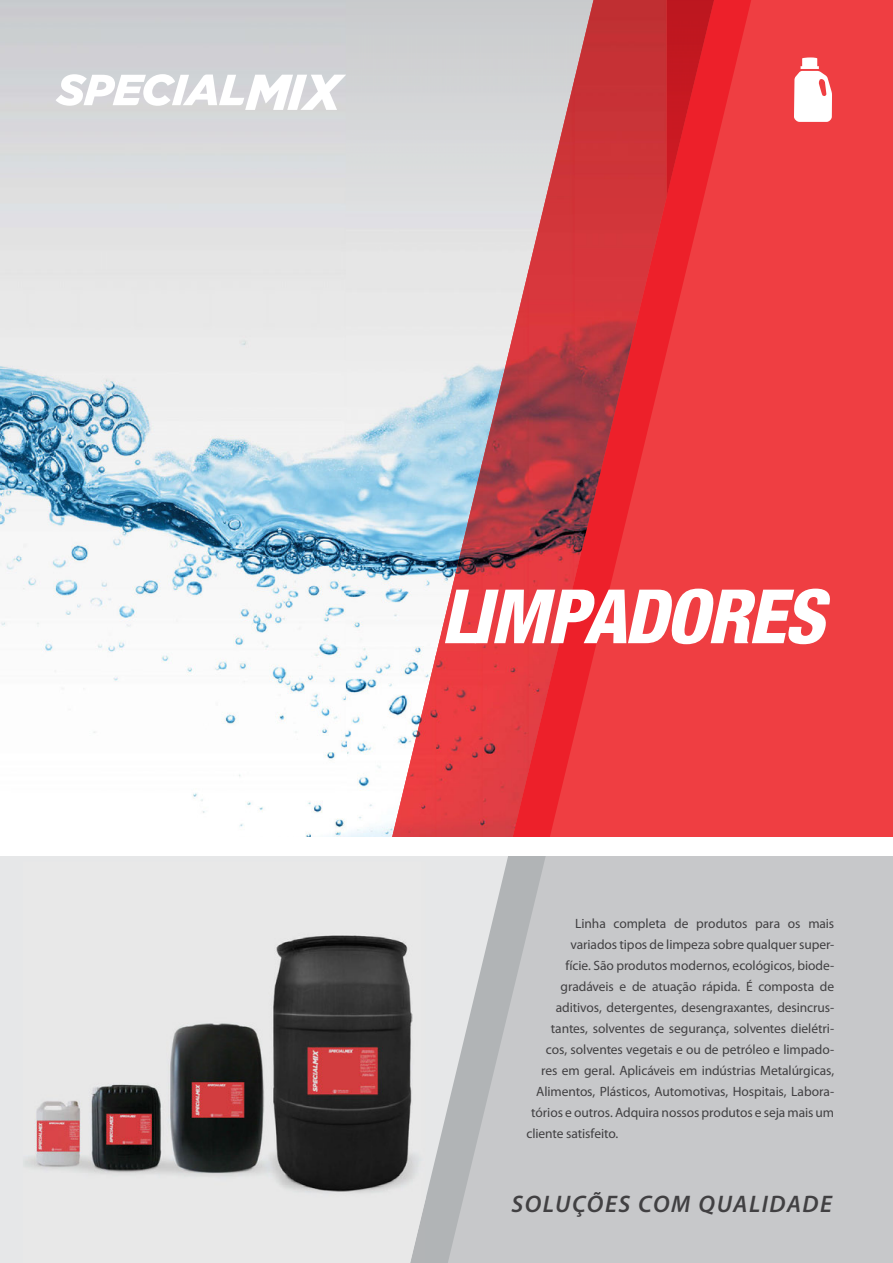
<style>
.page{position:relative;width:893px;height:1263px;background:#fff}
.page>*{position:absolute;margin:0;border:0;box-sizing:border-box;transform-origin:0 0}
.t1{font:italic 800 condensed 75px "Helvetica Neue LT Std";letter-spacing:-.025em;color:#fff}
.t2{font:italic 600 24px "Myriad Pro";letter-spacing:.065em;color:#414042}
.t3{font:13.5px "Myriad Pro";letter-spacing:-.005em;color:#414042}
</style>
<div class="page">
<div style="left:18px;top:0;width:875px;height:1263px;background:#ef3e42"></div>
<img style="left:0;top:0;width:346px;height:837px">
<img style="left:346px;top:0;width:42px;height:211px">
<img style="left:346px;top:211px;width:42px;height:212px">
<img style="left:346px;top:423px;width:42px;height:212px">
<img style="left:346px;top:635px;width:42px;height:202px">
<svg style="left:388px;top:0;width:363px;height:837px"></svg>
<img style="left:389px;top:197px;width:277px;height:640px">
<img style="left:666px;top:0;width:48px;height:197px">
<img style="left:574px;top:0;width:92px;height:424px">
<img style="left:528px;top:78px;width:47px;height:696px">
<img style="left:482px;top:270px;width:47px;height:567px">
<img style="left:435px;top:461px;width:48px;height:376px">
<img style="left:574px;top:423px;width:38px;height:159px">
<img style="left:390px;top:654px;width:46px;height:183px">
<div style="left:0;top:854px;width:893px;height:409px;background:#c7c8ca"></div>
<svg style="left:509px;top:855px;width:37px;height:152px"></svg>
<svg style="left:0;top:855px;width:509px;height:408px;fill:#e6e7e8"></svg>
<div style="left:0;top:837px;width:893px;height:18px;background:#fff"></div>
<svg style="left:794px;top:57px;width:38px;height:65px"></svg>
<img style="left:23px;top:861px;width:403px;height:402px">
<svg style="left:56px;top:74px;width:290px;height:36px;background:#e9e9eb"></svg>
<h1 class="t1" style="left:441px;top:570px;width:385px">LIMPADORES</h1>
<p class="t3" style="left:575px;top:915px;width:260px">Linha completa de produtos para os mais</p>
<p class="t3" style="left:570px;top:936px;width:265px">variados tipos de limpeza sobre qualquer super-</p>
<p class="t3" style="left:565px;top:957px;width:270px">fície. São produtos modernos, ecológicos, biode-</p>
<p class="t3" style="left:561px;top:978px;width:275px">gradáveis e de atuação rápida. É composta de</p>
<p class="t3" style="left:556px;top:999px;width:280px">aditivos, detergentes, desengraxantes, desincrus-</p>
<p class="t3" style="left:551px;top:1020px;width:285px">tantes, solventes de segurança, solventes dielétri-</p>
<p class="t3" style="left:546px;top:1041px;width:290px">cos, solventes vegetais e ou de petróleo e limpado-</p>
<p class="t3" style="left:541px;top:1062px;width:295px">res em geral. Aplicáveis em indústrias Metalúrgicas,</p>
<p class="t3" style="left:536px;top:1083px;width:300px">Alimentos, Plásticos, Automotivas, Hospitais, Labora-</p>
<p class="t3" style="left:531px;top:1104px;width:304px">tórios e outros. Adquira nossos produtos e seja mais um</p>
<p class="t3" style="left:526px;top:1125px;width:94px">cliente satisfeito.</p>
<h2 class="t2" style="left:511px;top:1188px;width:322px">SOLUÇÕES COM QUALIDADE</h2>
</div>
